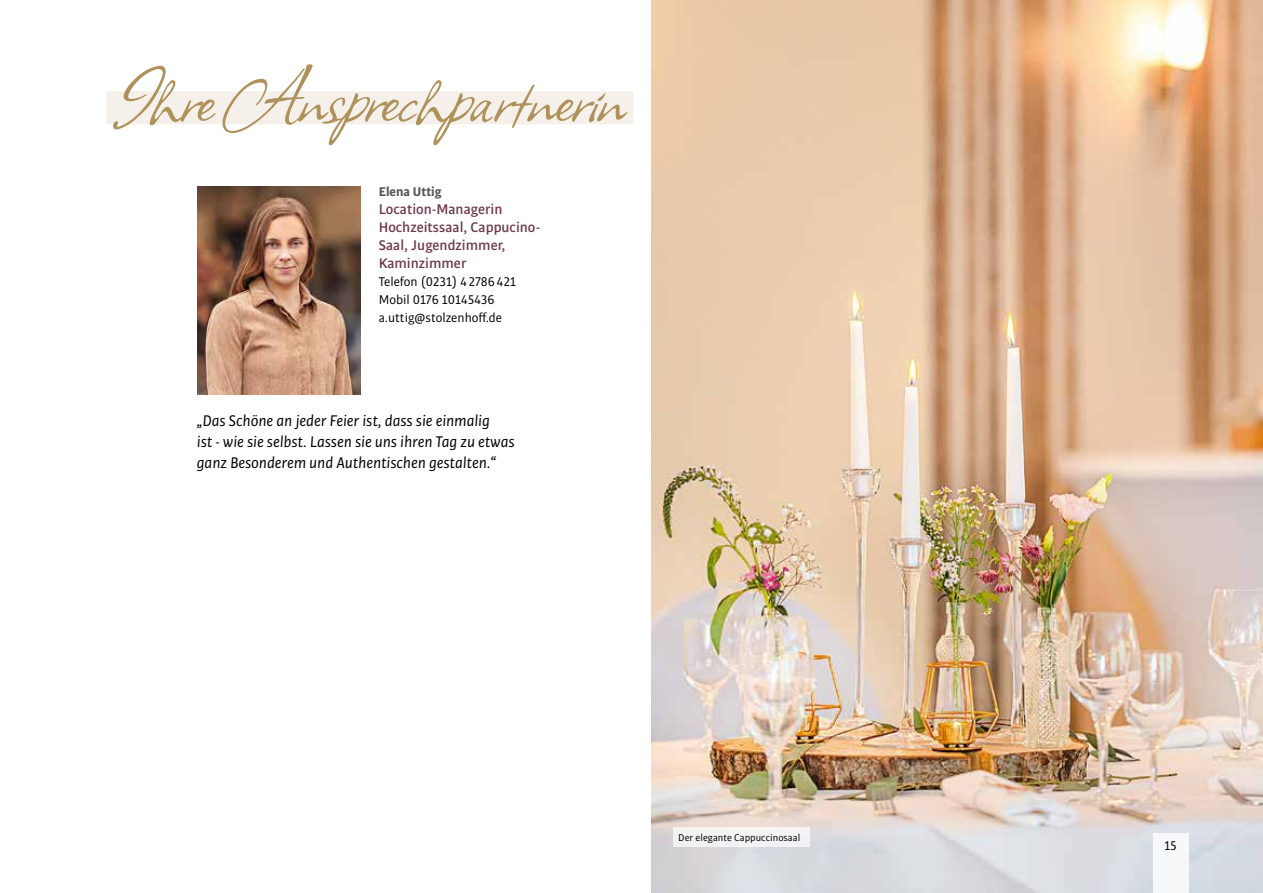
<style>
.page{position:relative;width:1263px;height:893px;background:#fff}
.page>*{position:absolute;margin:0;border:0;box-sizing:border-box;transform-origin:0 0}
.t1{font:87px "Allison";letter-spacing:-.01em;color:#af915b}
.t2{font:italic 16.5px/21px "Bulo";color:#000}
.t3{font:500 15px/18px "Bulo";color:#6e3948}
.t4{font:13.5px/18px "Bulo";color:#000}
.t5{font:700 13.5px "Bulo";color:#58585a}
.t6{font:10.5px "Bulo";color:#000}
</style>
<div class="page">
<div style="left:106px;top:91px;width:527px;height:33px;background:#f5f0e9"></div>
<img style="left:198px;top:186px;width:163px;height:208px">
<img style="left:651px;top:0;width:612px;height:893px">
<div style="left:673px;top:828px;width:136px;height:19px;background:#f3f2f3"></div>
<div style="left:1153px;top:834px;width:35px;height:59px;background:#f6f8f9"></div>
<h1 class="t1" style="left:113px;top:40px;width:514px">Ihre Ansprechpartnerin</h1>
<p class="t5" style="left:379px;top:183px;width:65px">Elena Uttig</p>
<p class="t3" style="left:379px;top:200px;width:163px">Location-Managerin<br>Hochzeitssaal, Cappucino-<br>Saal, Jugendzimmer,<br>Kaminzimmer</p>
<p class="t4" style="left:379px;top:273px;width:139px">Telefon (0231) 42786421<br>Mobil 0176 10145436 a.uttig@stolzenhoff.de</p>
<p class="t2" style="left:197px;top:409px;width:319px">„Das Schöne an jeder Feier ist, dass sie einmalig<br>ist - wie sie selbst. Lassen sie uns ihren Tag zu etwas ganz Besonderem und Authentischen gestalten.“</p>
<p class="t6" style="left:678px;top:831px;width:124px">Der elegante Cappuccinosaal</p>
<p class="t4" style="left:1164px;top:836px;width:14px">15</p>
</div>
